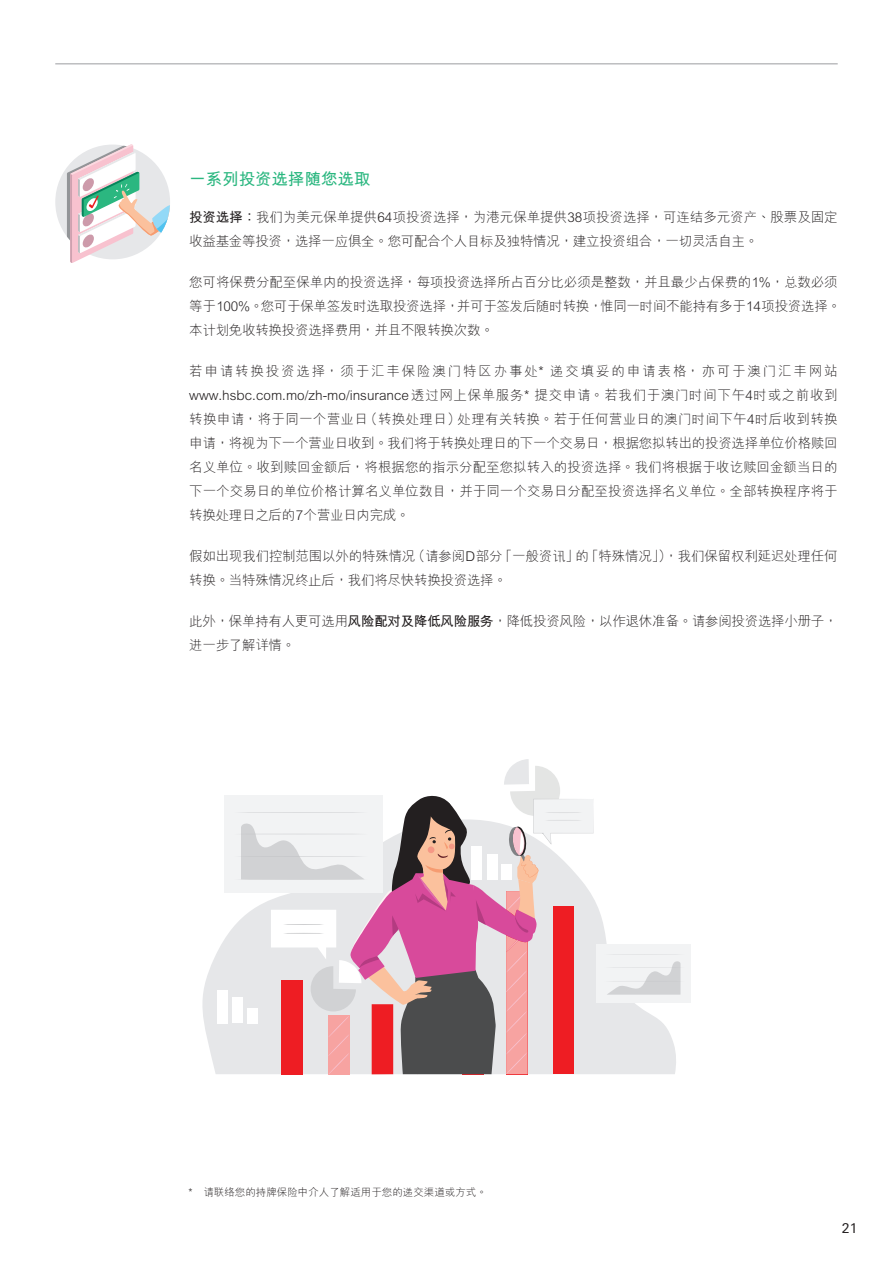
<style>
.page{position:relative;width:893px;height:1263px;background:#fff}
.page>*{position:absolute;margin:0;border:0;box-sizing:border-box;transform-origin:0 0}
.t1{font:700 16.5px "M Hei PR Cfor HSBC";color:#2bb780}
.t2{font:300 13.5px/24px "M Hei PR Cfor HSBC";letter-spacing:-.02em;color:#231f20}
.t3{font:13.5px "Univers Nextfor HSBC";color:#231f20}
.t4{font:300 10.5px "M Hei PR Cfor HSBC";color:#231f20}
.s1{font-weight:700}
.s2{font-family:"M Hei H Kfor HSBC";font-weight:700}
.s3{font-family:"M Hei H Kfor HSBC"}
</style>
<div class="page">
<hr style="left:55px;top:63px;width:783px;height:2px;background:#bcbdc0">
<div style="left:55px;top:145px;width:115px;height:114px;background:#e6e7e9;border-radius:57px"></div>
<svg style="left:67px;top:144px;width:103px;height:119px"></svg>
<svg style="left:202px;top:892px;width:475px;height:182px;fill:#e6e7e9"></svg>
<div style="left:224px;top:795px;width:158px;height:97px;background:#f2f3f4"></div>
<div style="left:596px;top:944px;width:94px;height:58px;background:#f2f3f4"></div>
<svg style="left:607px;top:954px;width:74px;height:41px"></svg>
<div style="left:217px;top:990px;width:10px;height:33px;background:#fff"></div>
<div style="left:233px;top:998px;width:10px;height:25px;background:#fff"></div>
<svg style="left:234px;top:759px;width:360px;height:315px"></svg>
<p class="t1" style="left:189px;top:170px;width:183px">一系列投资选择随您选取</p>
<p class="t2" style="left:189px;top:205px;width:650px"><span class="s1">投资选择</span><span class="s2">：</span>我们为美元保单提供64项投资选择<span class="s3">，</span>为港元保单提供38项投资选择<span class="s3">，</span>可连结多元资产丶股票及固定收益基金等投资<span class="s3">，</span>选择一应俱全<span class="s3">。</span>您可配合个人目标及独特情况<span class="s3">，</span>建立投资组合<span class="s3">，</span>一切灵活自主<span class="s3">。</span></p>
<p class="t2" style="left:189px;top:270px;width:653px">您可将保费分配至保单内的投资选择<span class="s3">，</span>每项投资选择所占百分比必须是整数<span class="s3">，</span>并且最少占保费的1%<span class="s3">，</span>总数必须等于100%<span class="s3">。</span>您可于保单签发时选取投资选择<span class="s3">，</span>并可于签发后随时转换<span class="s3">，</span>惟同一时间不能持有多于14项投资选择<span class="s3">。</span>本计划免收转换投资选择费用<span class="s3">，</span>并且不限转换次数<span class="s3">。</span></p>
<p class="t2" style="left:189px;top:359px;width:650px;text-align:justify">若申请转换投资选择<span class="s3">，</span>须于汇丰保险澳门特区办事处* 递交填妥的申请表格<span class="s3">，</span>亦可于澳门汇丰网站www.hsbc.com.mo<span class="s3">/</span>zh-mo<span class="s3">/</span>insurance 透过网上保单服务* 提交申请<span class="s3">。</span>若我们于澳门时间下午4时或之前收到转换申请<span class="s3">，</span>将于同一个营业日（转换处理日）处理有关转换<span class="s3">。</span>若于任何营业日的澳门时间下午4时后收到转换申请<span class="s3">，</span>将视为下一个营业日收到<span class="s3">。</span>我们将于转换处理日的下一个交易日<span class="s3">，</span>根据您拟转出的投资选择单位价格赎回名义单位<span class="s3">。</span>收到赎回金额后<span class="s3">，</span>将根据您的指示分配至您拟转入的投资选择<span class="s3">。</span>我们将根据于收讫赎回金额当日的下一个交易日的单位价格计算名义单位数目<span class="s3">，</span>并于同一个交易日分配至投资选择名义单位<span class="s3">。</span>全部转换程序将于转换处理日之后的7个营业日内完成<span class="s3">。</span></p>
<p class="t2" style="left:189px;top:544px;width:650px">假如出现我们控制范围以外的特殊情况（请参阅D部分「一般资讯」的「特殊情况」）<span class="s3">，</span>我们保留权利延迟处理任何转换<span class="s3">。</span>当特殊情况终止后<span class="s3">，</span>我们将尽快转换投资选择<span class="s3">。</span></p>
<p class="t2" style="left:189px;top:609px;width:650px">此外<span class="s3">，</span>保单持有人更可选用<span class="s1">风险配对及降低风险服务</span><span class="s3">，</span>降低投资风险<span class="s3">，</span>以作退休准备<span class="s3">。</span>请参阅投资选择小册子<span class="s3">，</span>进一步了解详情<span class="s3">。</span></p>
<p class="t4" style="left:189px;top:1186px;width:300px">* 请联络您的持牌保险中介人了解适用于您的递交渠道或方式<span class="s3">。</span></p>
<p class="t3" style="left:842px;top:1218px;width:17px">21</p>
</div>
